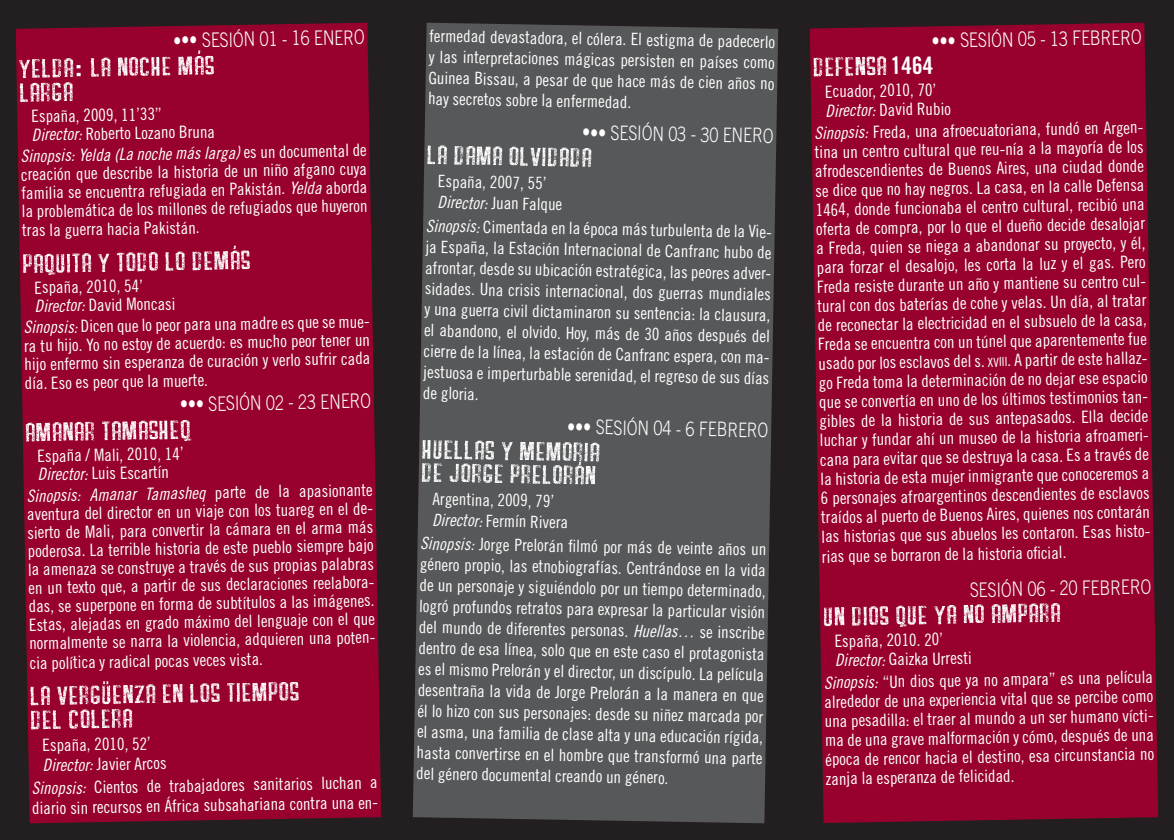
<style>
.page{position:relative;width:1174px;height:840px;background:#fff}
.page>*{position:absolute;margin:0;border:0;box-sizing:border-box;transform-origin:0 0}
.t1{font:24px "Trade Gothic Bold Cond Twenty";color:#fff}
.t2{font:300 20px "Trade Gothic";color:#fff;scale:.8 1}
.t3{font:17px/19.2px "Trade Gothic Cond Eighteen";color:#fff}
.s1{font-family:"Trade Gothic Cond Eighteen Obl"}
.s2{font-size:12.6px}
</style>
<div class="page">
<div style="left:0;top:0;width:1174px;height:839px;background:#231f20"></div>
<div style="left:809px;top:23px;width:349px;height:799px;background:#98012d"></div>
<svg style="left:813px;top:56px;width:73px;height:20px"></svg>
<svg style="left:822px;top:602px;width:238px;height:24px;background:#b74f6e"></svg>
<div style="left:16px;top:23px;width:365px;height:799px;background:#98012d"></div>
<svg style="left:26px;top:419px;width:165px;height:22px;background:#c0657f"></svg>
<svg style="left:19px;top:50px;width:195px;height:52px;background:#a92d51"></svg>
<svg style="left:23px;top:245px;width:227px;height:30px;background:#b03c5e"></svg>
<svg style="left:30px;top:681px;width:269px;height:48px;background:#ac3457"></svg>
<div style="left:413px;top:23px;width:365px;height:799px;background:#57585a"></div>
<svg style="left:427px;top:145px;width:164px;height:22px;background:#909192"></svg>
<svg style="left:421px;top:440px;width:178px;height:44px;background:#8d8e90"></svg>
<p class="t2" style="left:173px;top:29px;width:241px;rotate:-1deg">••• SESIÓN 01 - 16 ENERO</p>
<p class="t3" style="left:31px;top:106px;width:132px;rotate:-1deg">España, 2009, 11’33’’</p>
<p class="t3" style="left:32px;top:125px;width:185px;rotate:-1deg"><span class="s1">Director:</span> Roberto Lozano Bruna</p>
<p class="t3" style="left:21px;top:146px;width:347px;line-height:18.6px;text-align:justify;rotate:-1deg"><span class="s1">Sinopsis: Yelda (La noche más larga)</span> es un documental de creación que describe la historia de un niño afgano cuya familia se encuentra refugiada en Pakistán. <span class="s1">Yelda</span> aborda la problemática de los millones de refugiados que huyeron tras la guerra hacia Pakistán.</p>
<p class="t3" style="left:34px;top:277px;width:110px;rotate:-1deg">España, 2010, 54’</p>
<p class="t3" style="left:35px;top:296px;width:142px;rotate:-1deg"><span class="s1">Director:</span> David Moncasi</p>
<p class="t3" style="left:24px;top:317px;width:350px;line-height:18.6px;rotate:-1deg"><span class="s1">Sinopsis:</span> Dicen que lo peor para una madre es que se mue&shy;ra tu hijo. Yo no estoy de acuerdo: es mucho peor tener un hijo enfermo sin esperanza de curación y verlo sufrir cada día. Eso es peor que la muerte.</p>
<p class="t2" style="left:180px;top:392px;width:241px;rotate:-1deg">••• SESIÓN 02 - 23 ENERO</p>
<p class="t3" style="left:37px;top:446px;width:148px;rotate:-1deg">España / Mali, 2010, 14’</p>
<p class="t3" style="left:38px;top:464px;width:133px;rotate:-1deg"><span class="s1">Director:</span> Luis Escartín</p>
<p class="t3" style="left:27px;top:486px;width:350px;line-height:18.4px;rotate:-1deg"><span class="s1">Sinopsis: Amanar Tamasheq</span> parte de la apasionante aventura del director en un viaje con los tuareg en el de&shy;sierto de Mali, para convertir la cámara en el arma más poderosa. La terrible historia de este pueblo siempre bajo la amenaza se construye a través de sus propias palabras en un texto que, a partir de sus declaraciones reelabora&shy;das, se superpone en forma de subtítulos a las imágenes.<br>Estas, alejadas en grado máximo del lenguaje con el que normalmente se narra la violencia, adquieren una poten-</p>
<p class="t3" style="left:30px;top:653px;width:235px;rotate:-1deg">cia política y radical pocas veces vista.</p>
<p class="t3" style="left:42px;top:735px;width:110px;rotate:-1deg">España, 2010, 52’</p>
<p class="t3" style="left:43px;top:755px;width:125px;rotate:-1deg"><span class="s1">Director:</span> Javier Arcos</p>
<p class="t3" style="left:32px;top:777px;width:350px;line-height:20px;rotate:-1deg"><span class="s1">Sinopsis:</span> Cientos de trabajadores sanitarios luchan a diario sin recursos en África subsahariana contra una en-</p>
<p class="t3" style="left:429px;top:25px;width:347px;line-height:20.8px;text-align:justify;rotate:1deg">fermedad devastadora, el cólera. El estigma de padecerlo y las interpretaciones mágicas persisten en países como Guinea Bissau, a pesar de que hace más de cien años no hay secretos sobre la enfermedad.</p>
<p class="t2" style="left:582px;top:120px;width:241px;rotate:1deg">••• SESIÓN 03 - 30 ENERO</p>
<p class="t3" style="left:438px;top:171px;width:110px;rotate:1deg">España, 2007, 55’</p>
<p class="t3" style="left:438px;top:192px;width:126px;rotate:1deg"><span class="s1">Director:</span> Juan Falque</p>
<p class="t3" style="left:426px;top:215px;width:350px;line-height:20.8px;rotate:1deg"><span class="s1">Sinopsis:</span> Cimentada en la época más turbulenta de la Vie&shy;ja España, la Estación Internacional de Canfranc hubo de afrontar, desde su ubicación estratégica, las peores adver&shy;sidades. Una crisis internacional, dos guerras mundiales y una guerra civil dictaminaron su sentencia: la clausura, el abandono, el olvido. Hoy, más de 30 años después del cierre de la línea, la estación de Canfranc espera, con ma&shy;jestuosa e imperturbable serenidad, el regreso de sus días de gloria.</p>
<p class="t2" style="left:567px;top:414px;width:253px;rotate:1deg">••• SESIÓN 04 - 6 FEBRERO</p>
<p class="t3" style="left:433px;top:488px;width:123px;rotate:1deg">Argentina, 2009, 79’</p>
<p class="t3" style="left:432px;top:509px;width:137px;rotate:1deg"><span class="s1">Director:</span> Fermín Rivera</p>
<p class="t3" style="left:420px;top:532px;width:347px;line-height:20.8px;text-align:justify;rotate:1deg"><span class="s1">Sinopsis:</span> Jorge Prelorán fi lmó por más de veinte años un género propio, las etnobiografías. Centrándose en la vida de un personaje y siguiéndolo por un tiempo determinado, logró profundos retratos para expresar la particular visión del mundo de diferentes personas. <span class="s1">Huellas…</span> se inscribe dentro de esa línea, solo que en este caso el protagonista es el mismo Prelorán y el director, un discípulo. La película desentraña la vida de Jorge Prelorán a la manera en que él lo hizo con sus personajes: desde su niñez marcada por el asma, una familia de clase alta y una educación rígida, hasta convertirse en el hombre que transformó una parte del género documental creando un género.</p>
<p class="t2" style="left:931px;top:29px;width:264px;rotate:-1deg">••• SESIÓN 05 - 13 FEBRERO</p>
<p class="t1" style="left:890px;top:51px;width:44px;rotate:-1deg">1464</p>
<p class="t3" style="left:825px;top:82px;width:113px;rotate:-1deg">Ecuador, 2010, 70’</p>
<p class="t3" style="left:825px;top:101px;width:127px;rotate:-1deg"><span class="s1">Director:</span> David Rubio</p>
<p class="t3" style="left:814px;top:123px;width:333px;rotate:-1deg"><span class="s1">Sinopsis:</span> Freda, una afroecuatoriana, fundó en Argen&shy;tina un centro cultural que reu-nía a la mayoría de los afrodescendientes de Buenos Aires, una ciudad donde se dice que no hay negros. La casa, en la calle Defensa 1464, donde funcionaba el centro cultural, recibió una oferta de compra, por lo que el dueño decide desalojar a Freda, quien se niega a abandonar su proyecto, y él, para forzar el desalojo, les corta la luz y el gas. Pero Freda resiste durante un año y mantiene su centro cul&shy;tural con dos baterías de cohe y velas. Un día, al tratar de reconectar la electricidad en el subsuelo de la casa, Freda se encuentra con un túnel que aparentemente fue usado por los esclavos del s. <span class="s2">xviii</span>. A partir de este hallaz&shy;go Freda toma la determinación de no dejar ese espacio que se convertía en uno de los últimos testimonios tan&shy;gibles de la historia de sus antepasados. Ella decide luchar y fundar ahí un museo de la historia afroameri&shy;cana para evitar que se destruya la casa. Es a través de la historia de esta mujer inmigrante que conoceremos a 6 personajes afroargentinos descendientes de esclavos traídos al puerto de Buenos Aires, quienes nos contarán las historias que sus abuelos les contaron. Esas histo&shy;rias que se borraron de la historia ofi cial.</p>
<p class="t2" style="left:969px;top:577px;width:228px;rotate:-1deg">SESIÓN 06 - 20 FEBRERO</p>
<p class="t3" style="left:834px;top:631px;width:110px;rotate:-1deg">España, 2010. 20’</p>
<p class="t3" style="left:834px;top:650px;width:138px;rotate:-1deg"><span class="s1">Director:</span> Gaizka Urresti</p>
<p class="t3" style="left:824px;top:672px;width:333px;rotate:-1deg"><span class="s1">Sinopsis:</span> “Un dios que ya no ampara” es una película alrededor de una experiencia vital que se percibe como una pesadilla: el traer al mundo a un ser humano vícti&shy;ma de una grave malformación y cómo, después de una época de rencor hacia el destino, esa circunstancia no zanja la esperanza de felicidad.</p>
</div>
